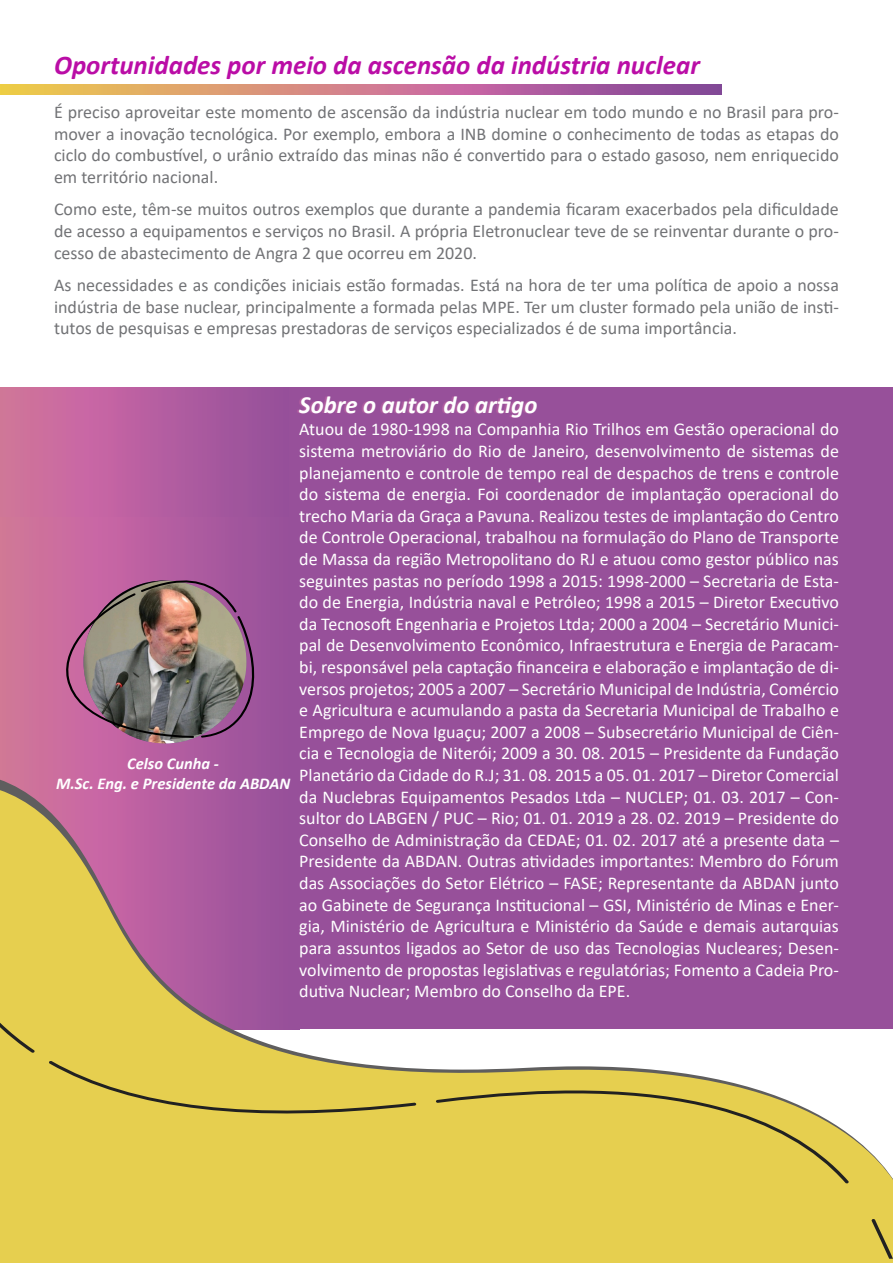
<style>
.page{position:relative;width:893px;height:1263px;background:#fff}
.page>*{position:absolute;margin:0;border:0;box-sizing:border-box;transform-origin:0 0}
.t1{font:italic 700 27px "Calibri";color:#ba0da6}
.t2{font:italic 700 24.75px "Calibri";color:#fff}
.t3{font:18px/21.6px "Calibri";color:#fff;text-align:justify}
.t4{font:18px/21.6px "Calibri";color:#727376;text-align:justify}
.t5{font:italic 700 16.5px/19.8px "Calibri";color:#fff;text-align:center}
</style>
<div class="page">
<svg style="left:0;top:85px;width:722px;height:9px"></svg>
<div style="left:0;top:388px;width:290px;height:511px;background:linear-gradient(to right,#d874a0,#964e9d)"></div>
<div style="left:0;top:518px;width:299px;height:511px;background:linear-gradient(to right,#d8769f,#974e9e)"></div>
<div style="left:290px;top:388px;width:603px;height:641px;background:#97509a"></div>
<img style="left:60px;top:577px;width:197px;height:161px">
<svg style="left:0;top:776px;width:290px;height:10px"></svg>
<svg style="left:0;top:786px;width:290px;height:237px"></svg>
<div style="left:0;top:1203px;width:893px;height:60px;background:#e6cf4f"></div>
<svg style="left:0;top:1023px;width:893px;height:236px;fill:#e6cf4f"></svg>
<h1 class="t1" style="left:54px;top:46px;width:647px">Oportunidades por meio da ascensão da indústria nuclear</h1>
<p class="t4" style="left:54px;top:101px;width:786px">É preciso aproveitar este momento de ascensão da indústria nuclear em todo mundo e no Brasil para pro&shy;mover a inovação tecnológica. Por exemplo, embora a INB domine o conhecimento de todas as etapas do ciclo do combustível, o urânio extraído das minas não é convertido para o estado gasoso, nem enriquecido em território nacional.</p>
<p class="t4" style="left:54px;top:198px;width:786px">Como este, têm-se muitos outros exemplos que durante a pandemia ficaram exacerbados pela dificuldade de acesso a equipamentos e serviços no Brasil. A própria Eletronuclear teve de se reinventar durante o pro&shy;cesso de abastecimento de Angra 2 que ocorreu em 2020.</p>
<p class="t4" style="left:54px;top:274px;width:786px">As necessidades e as condições iniciais estão formadas. Está na hora de ter uma política de apoio a nossa indústria de base nuclear, principalmente a formada pelas MPE. Ter um cluster formado pela união de insti&shy;tutos de pesquisas e empresas prestadoras de serviços especializados é de suma importância.</p>
<p class="t5" style="left:56px;top:753px;width:236px">Celso Cunha -<br>M.Sc. Eng. e Presidente da ABDAN</p>
<h2 class="t2" style="left:299px;top:387px;width:240px">Sobre o autor do artigo</h2>
<p class="t3" style="left:299px;top:418px;width:541px">Atuou de 1980-1998 na Companhia Rio Trilhos em Gestão operacional do sistema metroviário do Rio de Janeiro, desenvolvimento de sistemas de planejamento e controle de tempo real de despachos de trens e controle do sistema de energia. Foi coordenador de implantação operacional do trecho Maria da Graça a Pavuna. Realizou testes de implantação do Centro de Controle Operacional, trabalhou na formulação do Plano de Transporte de Massa da região Metropolitano do RJ e atuou como gestor público nas seguintes pastas no período 1998 a 2015: 1998-2000 – Secretaria de Esta&shy;do de Energia, Indústria naval e Petróleo; 1998 a 2015 – Diretor Executivo da Tecnosoft Engenharia e Projetos Ltda; 2000 a 2004 – Secretário Munici&shy;pal de Desenvolvimento Econômico, Infraestrutura e Energia de Paracam&shy;bi, responsável pela captação financeira e elaboração e implantação de di&shy;versos projetos; 2005 a 2007 – Secretário Municipal de Indústria, Comércio e Agricultura e acumulando a pasta da Secretaria Municipal de Trabalho e Emprego de Nova Iguaçu; 2007 a 2008 – Subsecretário Municipal de Ciên&shy;cia e Tecnologia de Niterói; 2009 a 30. 08. 2015 – Presidente da Fundação Planetário da Cidade do R.J; 31. 08. 2015 a 05. 01. 2017 – Diretor Comercial da Nuclebras Equipamentos Pesados Ltda – NUCLEP; 01. 03. 2017 – Con&shy;sultor do LABGEN / PUC – Rio; 01. 01. 2019 a 28. 02. 2019 – Presidente do Conselho de Administração da CEDAE; 01. 02. 2017 até a presente data – Presidente da ABDAN. Outras atividades importantes: Membro do Fórum das Associações do Setor Elétrico – FASE; Representante da ABDAN junto ao Gabinete de Segurança Institucional – GSI, Ministério de Minas e Ener&shy;gia, Ministério de Agricultura e Ministério da Saúde e demais autarquias para assuntos ligados ao Setor de uso das Tecnologias Nucleares; Desen&shy;volvimento de propostas legislativas e regulatórias; Fomento a Cadeia Pro&shy;dutiva Nuclear; Membro do Conselho da EPE.</p>
</div>
